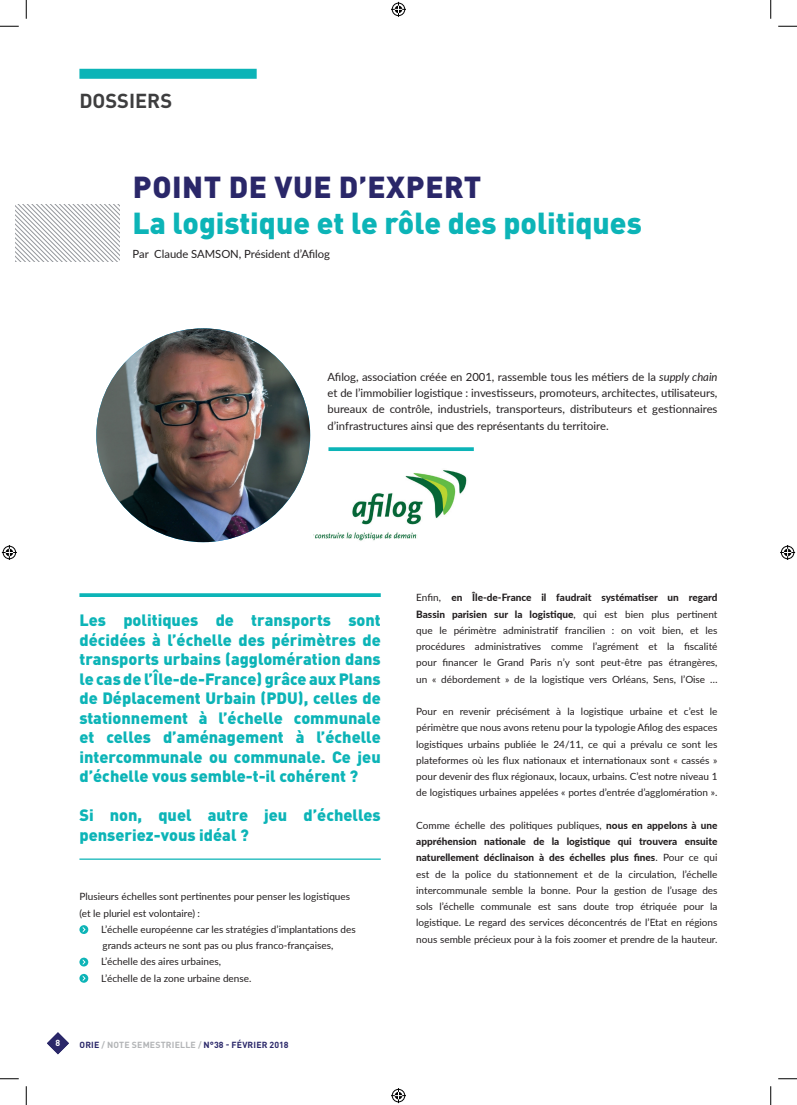
<style>
.page{position:relative;width:797px;height:1105px;background:#fff}
.page>*{position:absolute;margin:0;border:0;box-sizing:border-box;transform-origin:0 0}
.t1{font:900 30px "DIN Pro";color:#0cb4b7}
.t2{font:900 30px "DIN Pro";letter-spacing:.02em;color:#2a2769}
.t3{font:700 20px "DIN Pro";color:#3e3e3f}
.t4{font:900 16.25px/19.5px "DIN Pro";color:#0cb4b7;text-align:justify}
.t5{font:11.25px/16.2px "Lato";color:#231f20;text-align:justify}
.t6{font:10px/16.2px "Lato";color:#231f20;text-align:justify}
.t7{font:700 8.75px "DIN Pro";letter-spacing:.02em;color:#2a2769}
.t8{font:700 8.75px "DIN Pro";color:#fff}
.s1{font-style:italic}
.s2{color:#b2b4b6}
.s3{font-weight:800}
</style>
<div class="page">
<div style="left:79px;top:69px;width:178px;height:10px;background:#0cb4b7"></div>
<svg style="left:47px;top:1032px;width:22px;height:22px"></svg>
<img style="left:313px;top:470px;width:154px;height:71px">
<svg style="left:79px;top:925px;width:9px;height:9px"></svg>
<svg style="left:83px;top:927px;width:3px;height:5px"></svg>
<svg style="left:79px;top:958px;width:9px;height:8px"></svg>
<svg style="left:83px;top:959px;width:3px;height:6px"></svg>
<svg style="left:79px;top:974px;width:9px;height:9px"></svg>
<svg style="left:83px;top:975px;width:3px;height:6px"></svg>
<hr style="left:79px;top:858px;width:302px;height:2px;background:#0cb4b7">
<svg style="left:79px;top:593px;width:302px;height:4px"></svg>
<svg style="left:328px;top:447px;width:146px;height:4px"></svg>
<svg style="left:16px;top:204px;width:103px;height:58px"></svg>
<img style="left:96px;top:328px;width:214px;height:214px;border-radius:107px">
<svg style="left:0;top:25px;width:19px;height:2px"></svg>
<svg style="left:778px;top:25px;width:19px;height:2px"></svg>
<svg style="left:0;top:1078px;width:19px;height:1px"></svg>
<svg style="left:778px;top:1078px;width:19px;height:1px"></svg>
<svg style="left:25px;top:0;width:2px;height:19px"></svg>
<svg style="left:25px;top:1086px;width:2px;height:19px"></svg>
<svg style="left:770px;top:0;width:1px;height:19px"></svg>
<svg style="left:770px;top:1086px;width:1px;height:19px"></svg>
<svg style="left:391px;top:2px;width:15px;height:15px"></svg>
<svg style="left:391px;top:1088px;width:15px;height:15px"></svg>
<svg style="left:2px;top:545px;width:15px;height:15px"></svg>
<svg style="left:780px;top:545px;width:15px;height:15px"></svg>
<h2 class="t3" style="left:79px;top:84px;width:94px">DOSSIERS</h2>
<h1 class="t2" style="left:133px;top:162px;width:350px">POINT DE VUE D’EXPERT</h1>
<h1 class="t1" style="left:133px;top:198px;width:510px">La logistique et le rôle des politiques</h1>
<p class="t5" style="left:133px;top:245px;width:199px">Par Claude SAMSON, Président d’Afilog</p>
<p class="t5" style="left:327px;top:368px;width:391px">Afilog, association créée en 2001, rassemble tous les métiers de la <span class="s1">supply chain </span>et de l’immobilier logistique : investisseurs, promoteurs, architectes, utilisateurs, bureaux de contrôle, industriels, transporteurs, distributeurs et gestionnaires d’infrastructures ainsi que des représentants du territoire.</p>
<p class="t4" style="left:79px;top:608px;width:303px">Les politiques de transports sont décidées à l’échelle des périmètres de transports urbains (agglomération dans le cas de l’Île-de-France) grâce aux Plans de Déplacement Urbain (PDU), celles de stationnement à l’échelle communale et celles d’aménagement à l’échelle intercommunale ou communale. Ce jeu d’échelle vous semble-t-il cohérent ?</p>
<h3 class="t4" style="left:79px;top:803px;width:303px">Si non, quel autre jeu d’échelles penseriez-vous idéal ?</h3>
<p class="t6" style="left:79px;top:888px;width:272px">Plusieurs échelles sont pertinentes pour penser les logistiques (et le pluriel est volontaire) :</p>
<p class="t6" style="left:101px;top:920px;width:256px;text-align:left">L’échelle européenne car les stratégies d’implantations des grands acteurs ne sont pas ou plus franco-françaises, L’échelle des aires urbaines,<br>L’échelle de la zone urbaine dense.</p>
<p class="t8" style="left:56px;top:1036px;width:6px">8</p>
<p class="t7" style="left:79px;top:1038px;width:211px">ORIE <span class="s2">/ NOTE SEMESTRIELLE /</span> N°38 - FÉVRIER 2018</p>
<p class="t6" style="left:416px;top:589px;width:303px">Enfin, <span class="s3">en Île-de-France il faudrait systématiser un regard Bassin parisien sur la logistique</span>, qui est bien plus pertinent que le périmètre administratif francilien : on voit bien, et les procédures administratives comme l’agrément et la fiscalité pour financer le Grand Paris n’y sont peut-être pas étrangères, un « débordement » de la logistique vers Orléans, Sens, l’Oise …</p>
<p class="t6" style="left:416px;top:703px;width:303px">Pour en revenir précisément à la logistique urbaine et c’est le périmètre que nous avons retenu pour la typologie Afilog des espaces logistiques urbains publiée le 24/11, ce qui a prévalu ce sont les plateformes où les flux nationaux et internationaux sont « cassés » pour devenir des flux régionaux, locaux, urbains. C’est notre niveau 1 de logistiques urbaines appelées « portes d’entrée d’agglomération ».</p>
<p class="t6" style="left:416px;top:817px;width:303px">Comme échelle des politiques publiques, <span class="s3">nous en appelons à une appréhension nationale de la logistique qui trouvera ensuite naturellement déclinaison à des échelles plus fines</span>. Pour ce qui est de la police du stationnement et de la circulation, l’échelle intercommunale semble la bonne. Pour la gestion de l’usage des sols l’échelle communale est sans doute trop étriquée pour la logistique. Le regard des services déconcentrés de l’Etat en régions nous semble précieux pour à la fois zoomer et prendre de la hauteur.</p>
</div>
